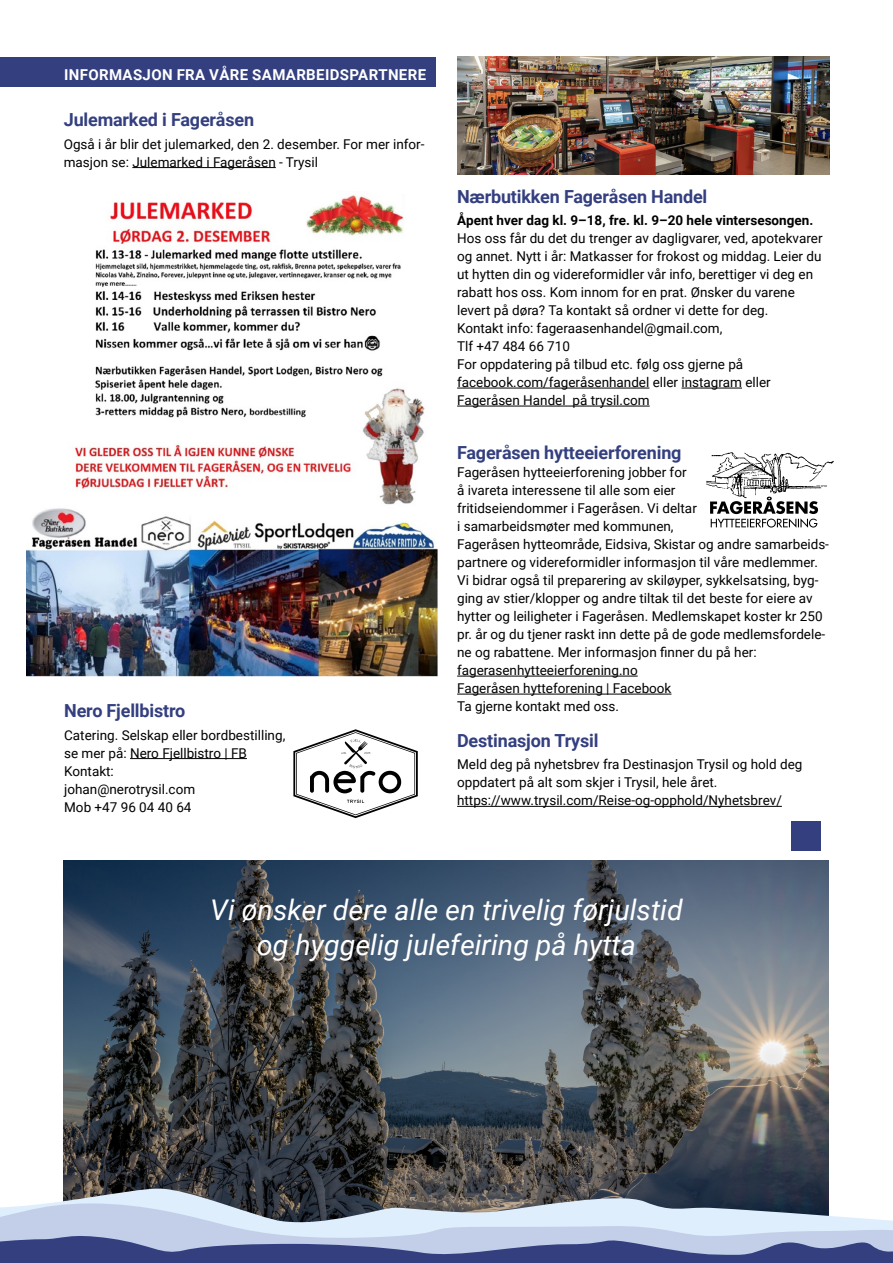
<style>
.page{position:relative;width:893px;height:1263px;background:#fff}
.page>*{position:absolute;margin:0;border:0;box-sizing:border-box;transform-origin:0 0}
.t1{font:italic 28.5px/34.5px "Roboto";color:#fff;text-align:center}
.t2{font:700 18px "Roboto";letter-spacing:-.01em;color:#333f7f}
.t3{font:700 15px "Roboto";letter-spacing:.025em;color:#fff}
.t4{font:13.5px/18px "Roboto";color:#000}
.t5{font:700 13.5px "Roboto";color:#000}
</style>
<div class="page">
<img style="left:64px;top:861px;width:765px;height:327px">
<div style="left:0;top:57px;width:436px;height:29px;background:#333f7f"></div>
<svg style="left:53px;top:1188px;width:776px;height:15px;background:#555961"></svg>
<svg style="left:0;top:1203px;width:893px;height:29px;background:#bbc7d7"></svg>
<svg style="left:0;top:1232px;width:893px;height:31px;background:#7582af"></svg>
<hr style="left:132px;top:167px;width:144px;height:1px;background:#000">
<hr style="left:457px;top:388px;width:192px;height:1px;background:#000">
<hr style="left:681px;top:388px;width:61px;height:1px;background:#000">
<hr style="left:457px;top:406px;width:193px;height:1px;background:#000">
<hr style="left:457px;top:676px;width:181px;height:1px;background:#000">
<hr style="left:457px;top:694px;width:214px;height:1px;background:#000">
<hr style="left:457px;top:806px;width:325px;height:1px;background:#000">
<img style="left:707px;top:453px;width:126px;height:44px">
<svg style="left:710px;top:497px;width:108px;height:31px"></svg>
<div style="left:791px;top:821px;width:29px;height:30px;background:#333f7f"></div>
<img style="left:26px;top:195px;width:412px;height:481px">
<hr style="left:130px;top:758px;width:117px;height:1px;background:#000">
<svg style="left:293px;top:729px;width:125px;height:89px"></svg>
<img style="left:457px;top:57px;width:372px;height:117px">
<p class="t3" style="left:64px;top:64px;width:364px">INFORMASJON FRA VÅRE SAMARBEIDSPARTNERE</p>
<h2 class="t2" style="left:64px;top:107px;width:192px">Julemarked i Fageråsen</h2>
<p class="t4" style="left:64px;top:134px;width:362px">Også i år blir det julemarked, den 2. desember. For mer infor&shy;masjon se: Julemarked i Fageråsen - Trysil</p>
<h2 class="t2" style="left:64px;top:698px;width:123px">Nero Fjellbistro</h2>
<p class="t4" style="left:64px;top:725px;width:223px">Catering. Selskap eller bordbestilling, se mer på: Nero Fjellbistro | FB<br>Kontakt:<br>johan@nerotrysil.com<br>Mob +47 96 04 40 64</p>
<h2 class="t2" style="left:457px;top:184px;width:252px">Nærbutikken Fageråsen Handel</h2>
<p class="t5" style="left:457px;top:211px;width:358px">Åpent hver dag kl. 9–18, fre. kl. 9–20 hele vintersesongen.</p>
<p class="t4" style="left:457px;top:229px;width:367px">Hos oss får du det du trenger av dagligvarer, ved, apotekvarer og annet. Nytt i år: Matkasser for frokost og middag. Leier du ut hytten din og videreformidler vår info, berettiger vi deg en rabatt hos oss. Kom innom for en prat. Ønsker du varene levert på døra? Ta kontakt så ordner vi dette for deg.<br>Kontakt info: fageraasenhandel@gmail.com,<br>Tlf +47 484 66 710<br>For oppdatering på tilbud etc. følg oss gjerne på facebook.com/fageråsenhandel eller instagram eller Fageråsen Handel på trysil.com</p>
<h2 class="t2" style="left:457px;top:440px;width:226px">Fageråsen hytteeierforening</h2>
<p class="t4" style="left:457px;top:463px;width:373px">Fageråsen hytteeierforening jobber for<br>å ivareta interessene til alle som eier<br>fritidseiendommer i Fageråsen. Vi deltar<br>i samarbeidsmøter med kommunen,<br>Fageråsen hytteområde, Eidsiva, Skistar og andre samarbeids&shy;partnere og videreformidler informasjon til våre medlemmer.<br>Vi bidrar også til preparering av skiløyper, sykkelsatsing, byg&shy;ging av stier/klopper og andre tiltak til det beste for eiere av hytter og leiligheter i Fageråsen. Medlemskapet koster kr 250 pr. år og du tjener raskt inn dette på de gode medlemsfordele&shy;ne og rabattene. Mer informasjon finner du på her: fagerasenhytteeierforening.no<br>Fageråsen hytteforening | Facebook<br>Ta gjerne kontakt med oss.</p>
<h2 class="t2" style="left:457px;top:728px;width:143px">Destinasjon Trysil</h2>
<p class="t4" style="left:457px;top:755px;width:347px">Meld deg på nyhetsbrev fra Destinasjon Trysil og hold deg oppdatert på alt som skjer i Trysil, hele året. https://www.trysil.com/Reise-og-opphold/Nyhetsbrev/</p>
<h1 class="t1" style="left:210px;top:891px;width:474px">Vi ønsker dere alle en trivelig førjulstid og hyggelig julefeiring på hytta</h1>
</div>
